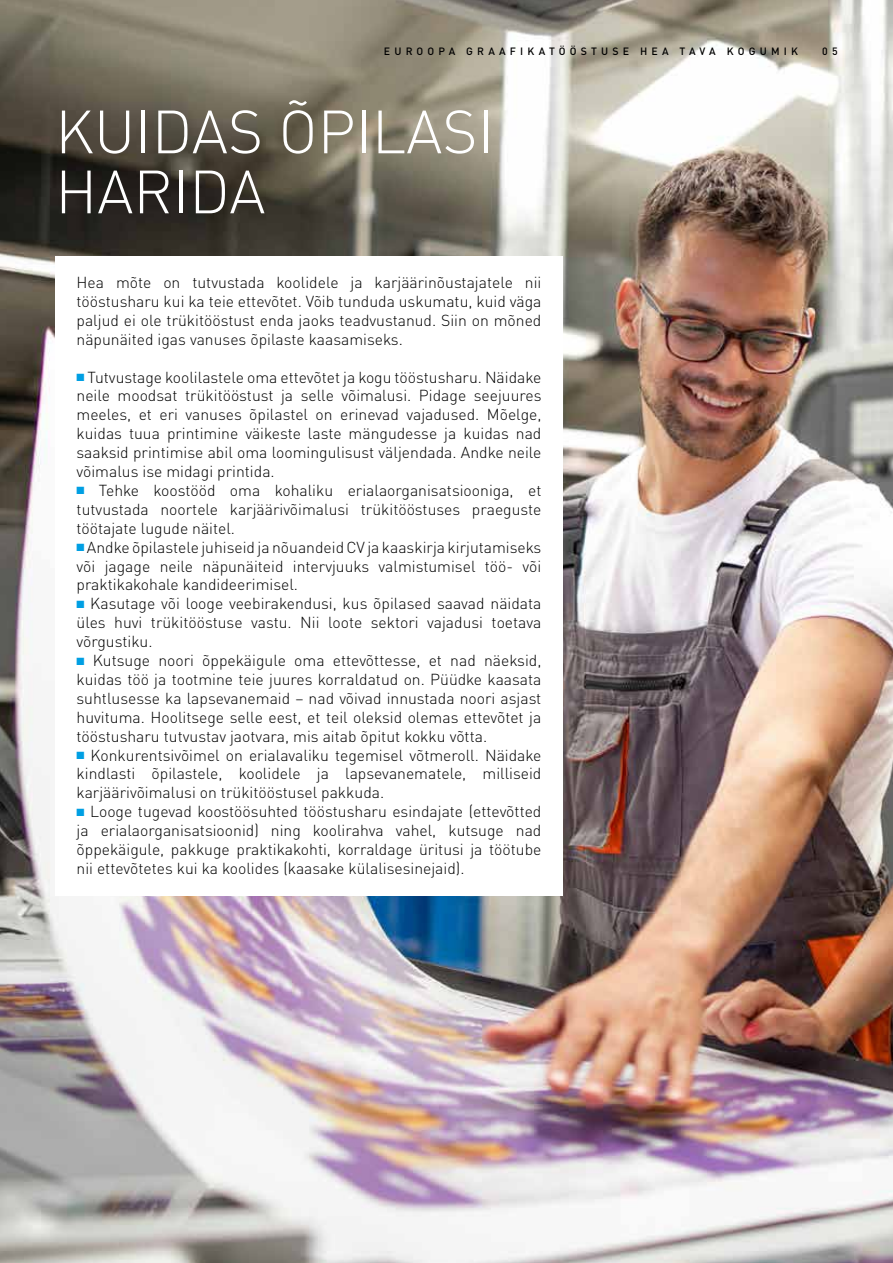
<style>
.page{position:relative;width:893px;height:1263px;background:#fff}
.page>*{position:absolute;margin:0;border:0;box-sizing:border-box;transform-origin:0 0}
.t1{font:300 60px/60px "DIN Pro";color:#fff}
.t2{font:300 15.75px/18.9px "DIN Pro";color:#000;text-align:justify}
.t3{font:500 10.5px "DIN Pro";letter-spacing:.4em;color:#000}
.s1{color:#009fe3}
</style>
<div class="page">
<img style="left:0;top:0;width:893px;height:1263px">
<div style="left:55px;top:256px;width:508px;height:639px;background:#fff"></div>
<p class="t3" style="left:384px;top:43px;width:416px">EUROOPA GRAAFIKATÖÖSTUSE HEA TAVA KOGUMIK</p>
<p class="t3" style="left:822px;top:43px;width:17px">0 5</p>
<h1 class="t1" style="left:55px;top:96px;width:440px">KUIDAS ÕPILASI<br>HARIDA</h1>
<p class="t2" style="left:77px;top:271px;width:466px">Hea mõte on tutvustada koolidele ja karjäärinõustajatele nii tööstusharu kui ka teie ettevõtet. Võib tunduda uskumatu, kuid väga paljud ei ole trükitööstust enda jaoks teadvustanud. Siin on mõned näpunäited igas vanuses õpilaste kaasamiseks.</p>
<p class="t2" style="left:77px;top:366px;width:466px"><span class="s1">■</span> Tutvustage koolilastele oma ettevõtet ja kogu tööstusharu. Näidake neile moodsat trükitööstust ja selle võimalusi. Pidage seejuures meeles, et eri vanuses õpilastel on erinevad vajadused. Mõelge, kuidas tuua printimine väikeste laste mängudesse ja kuidas nad saaksid printimise abil oma loomingulisust väljendada. Andke neile võimalus ise midagi printida.</p>
<p class="t2" style="left:77px;top:479px;width:466px"><span class="s1">■</span> Tehke koostööd oma kohaliku erialaorganisatsiooniga, et tutvustada noortele karjäärivõimalusi trükitööstuses praeguste töötajate lugude näitel.</p>
<p class="t2" style="left:77px;top:536px;width:466px"><span class="s1">■</span> Andke õpilastele juhiseid ja nõuandeid CV ja kaaskirja kirjutamiseks või jagage neile näpunäiteid intervjuuks valmistumisel töö- või praktikakohale kandideerimisel.</p>
<p class="t2" style="left:77px;top:593px;width:466px"><span class="s1">■</span> Kasutage või looge veebirakendusi, kus õpilased saavad näidata üles huvi trükitööstuse vastu. Nii loote sektori vajadusi toetava võrgustiku.</p>
<p class="t2" style="left:77px;top:649px;width:466px"><span class="s1">■</span> Kutsuge noori õppekäigule oma ettevõttesse, et nad näeksid, kuidas töö ja tootmine teie juures korraldatud on. Püüdke kaasata suhtlusesse ka lapsevanemaid – nad võivad innustada noori asjast huvituma. Hoolitsege selle eest, et teil oleksid olemas ettevõtet ja tööstusharu tutvustav jaotvara, mis aitab õpitut kokku võtta.</p>
<p class="t2" style="left:77px;top:744px;width:466px"><span class="s1">■</span> Konkurentsivõimel on erialavaliku tegemisel võtmeroll. Näidake kindlasti õpilastele, koolidele ja lapsevanematele, milliseid karjäärivõimalusi on trükitööstusel pakkuda.</p>
<p class="t2" style="left:77px;top:801px;width:466px"><span class="s1">■</span> Looge tugevad koostöösuhted tööstusharu esindajate (ettevõtted ja erialaorganisatsioonid) ning koolirahva vahel, kutsuge nad õppekäigule, pakkuge praktikakohti, korraldage üritusi ja töötube nii ettevõtetes kui ka koolides (kaasake külalisesinejaid).</p>
</div>
